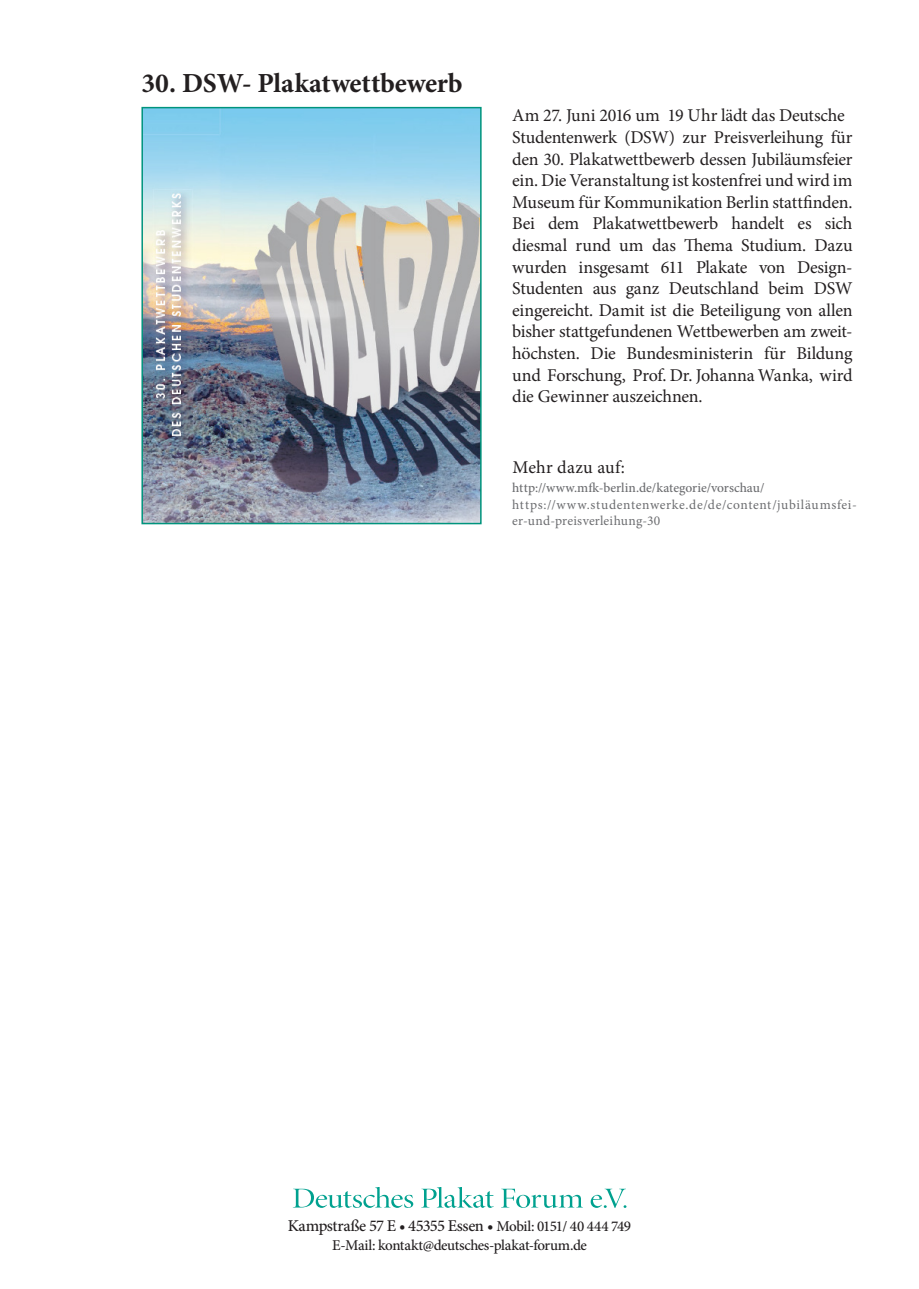
<style>
.page{position:relative;width:919px;height:1289px;background:#fff}
.page>*{position:absolute;margin:0;border:0;box-sizing:border-box;transform-origin:0 0}
.t1{font:700 27.6px "Minion Pro";letter-spacing:-.005em;color:#231f20}
.Copy{font:18px/21.6px "Minion Pro";letter-spacing:-.01em;color:#231f20;text-align:justify}
.Copy-2{font:18px "Minion Pro";letter-spacing:.015em;color:#231f20}
.t2{font:500 16.5px "Minion Pro";letter-spacing:-.025em;color:#231f20}
.t3{font:500 15px "Minion Pro";letter-spacing:-.025em;color:#231f20}
.Copy-3{font:13.5px/16.2px "Minion Pro";letter-spacing:.04em;color:#6c6d70}
.Copy-4{font:500 13.5px "Minion Pro";color:#6c6d70}
.s1{font-size:15px}
</style>
<div class="page">
<svg style="left:293px;top:1187px;width:120px;height:20px"></svg>
<svg style="left:421px;top:1187px;width:73px;height:20px"></svg>
<svg style="left:501px;top:1188px;width:81px;height:19px"></svg>
<svg style="left:590px;top:1188px;width:36px;height:19px"></svg>
<img style="left:144px;top:110px;width:334px;height:411px">
<div style="left:141px;top:107px;width:340px;height:417px;border:2px solid #00947d"></div>
<p class="t1" style="left:141px;top:64px;width:322px">30. DSW- Plakatwettbewerb</p>
<p class="Copy" style="left:512px;top:105px;width:334px">Am 27. Juni 2016 um 19 Uhr lädt das Deutsche</p>
<p class="Copy" style="left:512px;top:126px;width:342px">Studentenwerk (DSW) zur Preisverleihung für den 30. Plakatwettbewerb dessen Jubiläumsfeier ein. Die Veranstaltung ist kostenfrei und wird im Museum für Kommunikation Berlin stattfinden.</p>
<p class="Copy" style="left:512px;top:213px;width:342px">Bei dem Plakatwettbewerb handelt es sich diesmal rund um das Thema Studium. Dazu wurden insgesamt 611 Plakate von Design-Studenten aus ganz Deutschland beim DSW eingereicht. Damit ist die Beteiligung von allen bisher stattgefundenen Wettbewerben am zweit&shy;höchsten. Die Bundesministerin für Bildung und Forschung, Prof. Dr. Johanna Wanka, wird die Gewinner auszeichnen.</p>
<p class="Copy-2" style="left:512px;top:454px;width:114px">Mehr dazu auf:</p>
<p class="Copy-4" style="left:512px;top:479px;width:254px">http://www.mfk-berlin.de/kategorie/vorschau/</p>
<p class="Copy-3" style="left:512px;top:496px;width:346px">https://www.studentenwerke.de/de/content/jubiläumsfei&shy;er-und-preisverleihung-30</p>
<p class="t2" style="left:288px;top:1214px;width:345px">Kampstraße 57 E • 45355 Essen • <span class="s1">Mobil: 0151/ 40 444 749</span></p>
<p class="t3" style="left:332px;top:1235px;width:256px">E-Mail: kontakt@deutsches-plakat-forum.de</p>
</div>
